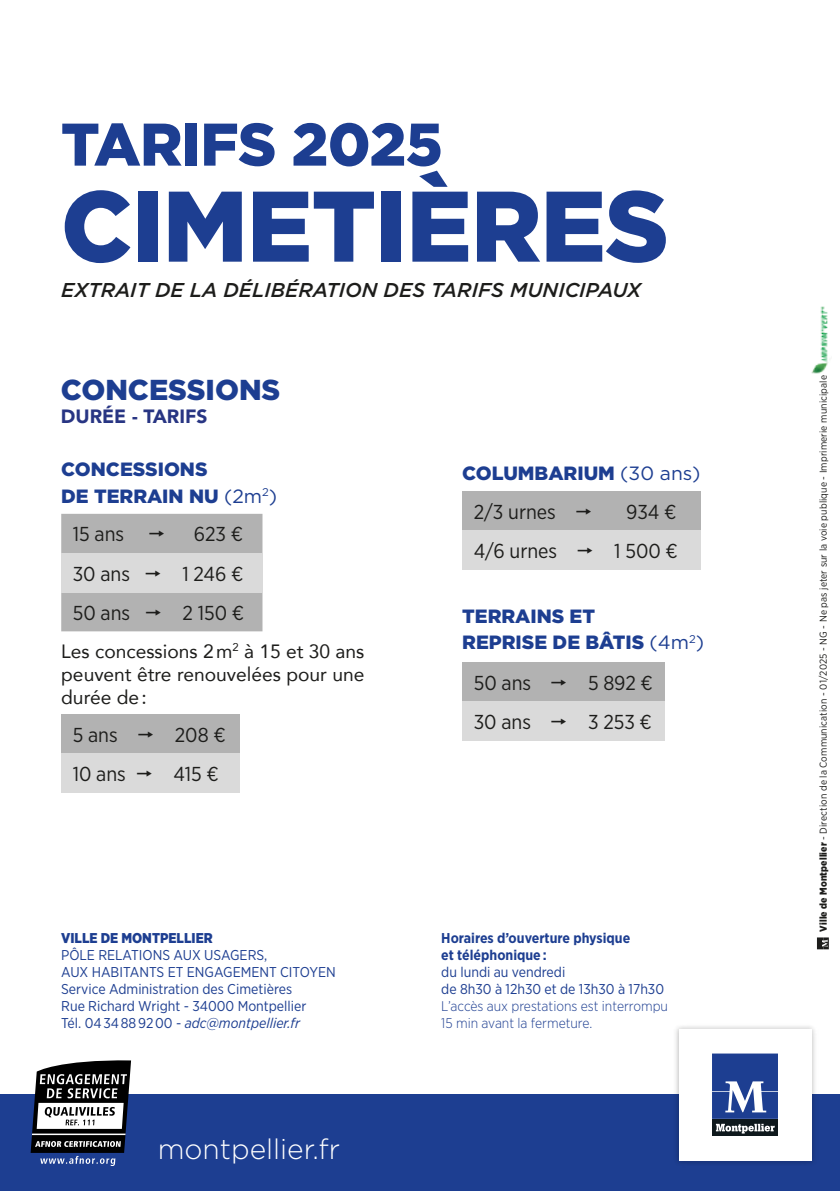
<style>
.page{position:relative;width:840px;height:1191px;background:#fff}
.page>*{position:absolute;margin:0;border:0;box-sizing:border-box;transform-origin:0 0}
.t1{font:900 100px "Gotham";letter-spacing:-.01em;color:#1d3e91}
.t2{font:900 60px "Gotham";letter-spacing:-.01em;color:#1d3e91}
.t3{font:900 28.8px "Gotham";color:#1d3e91}
.t4{font:300 28.2px "Gotham";color:#fff}
.t5{font:20.2px "Gotham Narrow";color:#1d1d1b}
.t6{font:italic 500 20px "Gotham";color:#1d1d1b}
.t7{font:900 19.2px/26.4px "Gotham";color:#1d3e91}
.t8{font:19.2px/23px "Avenir";color:#1d1d1b;text-align:justify}
.t9{font:900 19.2px "Avenir";color:#283583}
.t10{font:14.2px/17px "Gotham Narrow";color:#1d3e91}
.t11{font:700 14.2px/17px "Gotham Narrow";color:#1d3e91}
.t12{font:900 14.2px "Gotham Narrow";color:#1d3e91}
.t13{font:300 14px/16.8px "Gotham Narrow";color:#1d3e91}
.t14{font:10px "Gotham Narrow";letter-spacing:.01em;color:#1d1d1b}
.s1{font-weight:400}
.s2{font-style:italic}
.s3{font-weight:900}
</style>
<div class="page">
<img style="left:811px;top:306px;width:17px;height:68px">
<svg style="left:817px;top:937px;width:11px;height:12px"></svg>
<div style="left:0;top:1094px;width:839px;height:97px;background:#1d3e91"></div>
<img style="left:676px;top:1026px;width:139px;height:138px">
<div style="left:678px;top:1029px;width:132px;height:131px;background:#fff"></div>
<div style="left:711px;top:1119px;width:66px;height:17px;background:#0e181c"></div>
<svg style="left:711px;top:1053px;width:66px;height:80px"></svg>
<div style="left:61px;top:714px;width:178px;height:39px;background:#b2b2b2"></div>
<div style="left:61px;top:753px;width:178px;height:39px;background:#dadada"></div>
<div style="left:462px;top:491px;width:238px;height:39px;background:#b2b2b2"></div>
<div style="left:462px;top:530px;width:238px;height:39px;background:#dadada"></div>
<div style="left:462px;top:662px;width:202px;height:39px;background:#b2b2b2"></div>
<div style="left:462px;top:701px;width:202px;height:39px;background:#dadada"></div>
<svg style="left:31px;top:1060px;width:100px;height:106px"></svg>
<svg style="left:61px;top:514px;width:201px;height:117px;background:#bfbfbf"></svg>
<h2 class="t2" style="left:61px;top:103px;width:383px">TARIFS 2025</h2>
<h1 class="t1" style="left:61px;top:157px;width:609px">CIMETIÈRES</h1>
<h3 class="t6" style="left:61px;top:276px;width:581px">EXTRAIT DE LA DÉLIBÉRATION DES TARIFS MUNICIPAUX</h3>
<h3 class="t3" style="left:61px;top:370px;width:221px">CONCESSIONS</h3>
<h3 class="t9" style="left:61px;top:400px;width:148px">DURÉE - TARIFS</h3>
<h3 class="t7" style="left:61px;top:456px;width:217px">CONCESSIONS<br>DE TERRAIN NU <span class="s1">(2m</span><sup>2</sup><span class="s1">)</span></h3>
<h3 class="t5" style="left:73px;top:522px;width:53px">15 ans</h3>
<h3 class="t5" style="left:194px;top:522px;width:51px">623 €</h3>
<h3 class="t5" style="left:73px;top:561px;width:59px">30 ans</h3>
<h3 class="t5" style="left:182px;top:561px;width:63px">1 246 €</h3>
<h3 class="t5" style="left:73px;top:600px;width:59px">50 ans</h3>
<h3 class="t5" style="left:182px;top:600px;width:63px">2 150 €</h3>
<h3 class="t8" style="left:61px;top:639px;width:304px">Les concessions 2m<sup>2</sup> à 15 et 30 ans peuvent être renouvelées pour une durée de:</h3>
<h3 class="t5" style="left:73px;top:722px;width:46px">5 ans</h3>
<h3 class="t5" style="left:175px;top:722px;width:52px">208 €</h3>
<h3 class="t5" style="left:73px;top:761px;width:55px">10 ans</h3>
<h3 class="t5" style="left:173px;top:761px;width:47px">415 €</h3>
<p class="t12" style="left:61px;top:928px;width:153px">VILLE DE MONTPELLIER</p>
<p class="t10" style="left:61px;top:946px;width:276px">PÔLE RELATIONS AUX USAGERS,<br>AUX HABITANTS ET ENGAGEMENT CITOYEN Service Administration des Cimetières<br>Rue Richard Wright - 34000 Montpellier<br>Tél. 04 34 88 92 00 - <span class="s2">adc@montpellier.fr</span></p>
<h3 class="t4" style="left:157px;top:1130px;width:184px">montpellier.fr</h3>
<h3 class="t7" style="left:462px;top:460px;width:239px">COLUMBARIUM <span class="s1">(30 ans)</span></h3>
<h3 class="t5" style="left:473px;top:499px;width:84px">2/3 urnes</h3>
<h3 class="t5" style="left:626px;top:499px;width:52px">934 €</h3>
<h3 class="t5" style="left:473px;top:538px;width:85px">4/6 urnes</h3>
<h3 class="t5" style="left:614px;top:538px;width:65px">1 500 €</h3>
<h3 class="t7" style="left:462px;top:603px;width:243px">TERRAINS ET<br>REPRISE DE BÂTIS <span class="s1">(4m</span><sup>2</sup><span class="s1">)</span></h3>
<h3 class="t5" style="left:473px;top:670px;width:59px">50 ans</h3>
<h3 class="t5" style="left:587px;top:670px;width:66px">5 892 €</h3>
<h3 class="t5" style="left:473px;top:709px;width:59px">30 ans</h3>
<h3 class="t5" style="left:587px;top:709px;width:65px">3 253 €</h3>
<p class="t11" style="left:441px;top:929px;width:190px">Horaires d’ouverture physique et téléphonique :</p>
<p class="t10" style="left:441px;top:963px;width:224px">du lundi au vendredi<br>de 8h30 à 12h30 et de 13h30 à 17h30</p>
<p class="t13" style="left:441px;top:997px;width:228px">L’accès aux prestations est interrompu<br>15 min avant la fermeture.</p>
<p class="t14" style="left:816px;top:931px;width:558px;rotate:-90deg"><span class="s3">Ville de Montpellier</span> - Direction de la Communication - 01/2025 - NG - Ne pas jeter sur la voie publique - Imprimerie municipale</p>
</div>
